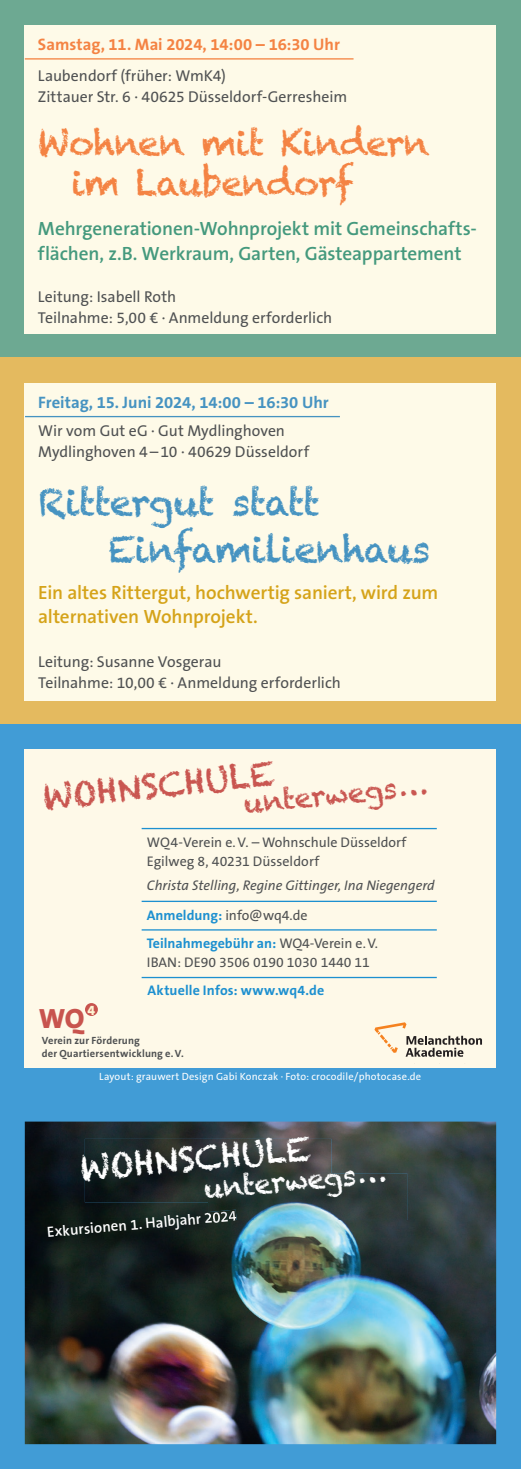
<style>
.page{position:relative;width:521px;height:1469px;background:#fff}
.page>*{position:absolute;margin:0;border:0;box-sizing:border-box;transform-origin:0 0}
.t1{font:36.75px/47.2px "Chalkduster";letter-spacing:-.03em;color:#4693c1}
.t2{font:35px/40.2px "Chalkduster";letter-spacing:-.025em;color:#f48343}
.t3{font:33.25px "Chalkduster";color:#c95650}
.t4{font:33.25px "Chalkduster";color:#fff}
.t5{font:28px "Chalkduster";color:#c95650}
.t6{font:28px "Chalkduster";color:#fff}
.t7{font:800 28px "The Sans B8";color:#c8544e}
.t8{font:600 19.25px/24.5px "The Sans B6";letter-spacing:-.005em;color:#44997d}
.t9{font:600 19.25px/24.5px "The Sans B6";letter-spacing:-.005em;color:#d5a319}
.t10{font:700 16.62px "The Sans B7";letter-spacing:-.005em;color:#4693c1}
.t11{font:700 16.62px "The Sans B7";letter-spacing:-.005em;color:#f48343}
.t12{font:15.75px/21px "The Sans B5 Plain";color:#4f5152}
.t13{font:600 14.88px "The Sans B6";color:#fff}
.t14{font:14px/19.2px "The Sans B5 Plain";color:#4f5152}
.t15{font:italic 14px/30.1px "The Sans B5 Plain";color:#4f5152}
.t16{font:700 14px "The Sans B7";color:#1d90d0}
.t17{font:800 14px "The Sans B8";color:#fef3d2}
.t18{font:10.5px "The Sans B5 Plain";letter-spacing:.015em;color:#fff}
.t19{font:700 10.5px/12.2px "The Sans B7";letter-spacing:.02em;color:#4f5152}
.s1{font-family:"The Sans B7";font-weight:700;font-style:normal;color:#1d90d0}
.s2{font-style:normal}
.s3{font-family:"The Sans B5 Plain";font-weight:400;color:#4f5152}
</style>
<div class="page">
<div style="left:0;top:0;width:521px;height:357px;background:#6da992"></div>
<div style="left:0;top:357px;width:521px;height:367px;background:#e4ba5f"></div>
<div style="left:25px;top:25px;width:471px;height:309px;background:#fefae8"></div>
<hr style="left:25px;top:58px;width:328px;height:2px;background:#f48343">
<div style="left:0;top:724px;width:521px;height:372px;background:#419cd6"></div>
<div style="left:24px;top:749px;width:472px;height:319px;background:#fef9e8"></div>
<svg style="left:374px;top:1022px;width:108px;height:34px"></svg>
<div style="left:85px;top:1003px;width:13px;height:13px;background:#c8544e;border-radius:50%"></div>
<hr style="left:142px;top:900px;width:295px;height:2px;background:#1d90d0">
<hr style="left:142px;top:828px;width:295px;height:1px;background:#1d90d0">
<hr style="left:142px;top:929px;width:295px;height:1px;background:#1d90d0">
<hr style="left:142px;top:976px;width:295px;height:2px;background:#1d90d0">
<div style="left:25px;top:382px;width:471px;height:318px;background:#fefae8"></div>
<hr style="left:25px;top:416px;width:315px;height:1px;background:#4693c1">
<div style="left:0;top:1096px;width:521px;height:372px;background:#419cd6"></div>
<img style="left:25px;top:1121px;width:471px;height:323px">
<img style="left:85px;top:1138px;width:246px;height:64px">
<img style="left:208px;top:1173px;width:199px;height:46px">
<img style="left:208px;top:1209px;width:29px;height:10px">
<img style="left:208px;top:1173px;width:123px;height:29px">
<p class="t11" style="left:38px;top:36px;width:303px">Samstag, 11. Mai 2024, 14:00 – 16:30 Uhr</p>
<p class="t12" style="left:38px;top:66px;width:311px">Laubendorf (früher: WmK4)<br>Zittauer Str. 6 · 40625 Düsseldorf-Gerresheim</p>
<h2 class="t2" style="left:71px;top:122px;width:360px;text-indent:-33px">Wohnen mit Kindern im Laubendorf</h2>
<p class="t8" style="left:38px;top:217px;width:440px">Mehrgenerationen-Wohnprojekt mit Gemeinschafts&shy;flächen, z.B. Werkraum, Garten, Gästeappartement</p>
<p class="t12" style="left:38px;top:286px;width:296px">Leitung: Isabell Roth<br>Teilnahme: 5,00 € · Anmeldung erforderlich</p>
<p class="t10" style="left:38px;top:393px;width:292px">Freitag, 15. Juni 2024, 14:00 – 16:30 Uhr</p>
<p class="t12" style="left:38px;top:420px;width:273px">Wir vom Gut eG · Gut Mydlinghoven<br>Mydlinghoven 4 – 10 · 40629 Düsseldorf</p>
<h1 class="t1" style="left:108px;top:478px;width:323px;text-indent:-70px">Rittergut statt<br>Einfamilienhaus</h1>
<p class="t9" style="left:38px;top:580px;width:402px">Ein altes Rittergut, hochwertig saniert, wird zum alternativen Wohnprojekt.</p>
<p class="t12" style="left:38px;top:651px;width:304px">Leitung: Susanne Vosgerau<br>Teilnahme: 10,00 € · Anmeldung erforderlich</p>
<h3 class="t3" style="left:41px;top:778px;width:234px;rotate:-6deg">WOHNSCHULE</h3>
<h3 class="t5" style="left:242px;top:787px;width:186px;rotate:-6deg">unterwegs …</h3>
<p class="t14" style="left:147px;top:832px;width:261px">WQ 4-Verein e. V. – Wohnschule Düsseldorf<br>Egilweg 8, 40231 Düsseldorf</p>
<p class="t15" style="left:147px;top:871px;width:289px">Christa Stelling, Regine Gittinger, Ina Niegengerd<br><span class="s1">Anmeldung:</span> <span class="s2">info@wq4.de</span></p>
<p class="t16" style="left:147px;top:935px;width:233px">Teilnahmegebühr an: <span class="s3">WQ4-Verein e. V.</span></p>
<p class="t14" style="left:147px;top:953px;width:225px">IBAN: DE90 3506 0190 1030 1440 11</p>
<p class="t16" style="left:148px;top:983px;width:178px">Aktuelle Infos: www.wq4.de</p>
<h3 class="t7" style="left:39px;top:1004px;width:47px">WQ</h3>
<p class="t17" style="left:87px;top:1002px;width:9px">4</p>
<p class="t19" style="left:42px;top:1035px;width:144px">Verein zur Förderung<br>der Quartiersentwicklung e. V.</p>
<p class="t18" style="left:99px;top:1070px;width:324px">Layout: grauwert Design Gabi Konczak · Foto: crocodile/ photocase.de</p>
<h3 class="t4" style="left:79px;top:1148px;width:233px;rotate:-5deg">WOHNSCHULE</h3>
<h3 class="t6" style="left:203px;top:1172px;width:185px;rotate:-5deg">unterwegs …</h3>
<p class="t13" style="left:46px;top:1224px;width:192px;rotate:-5deg">Exkursionen 1. Halbjahr 2024</p>
</div>
